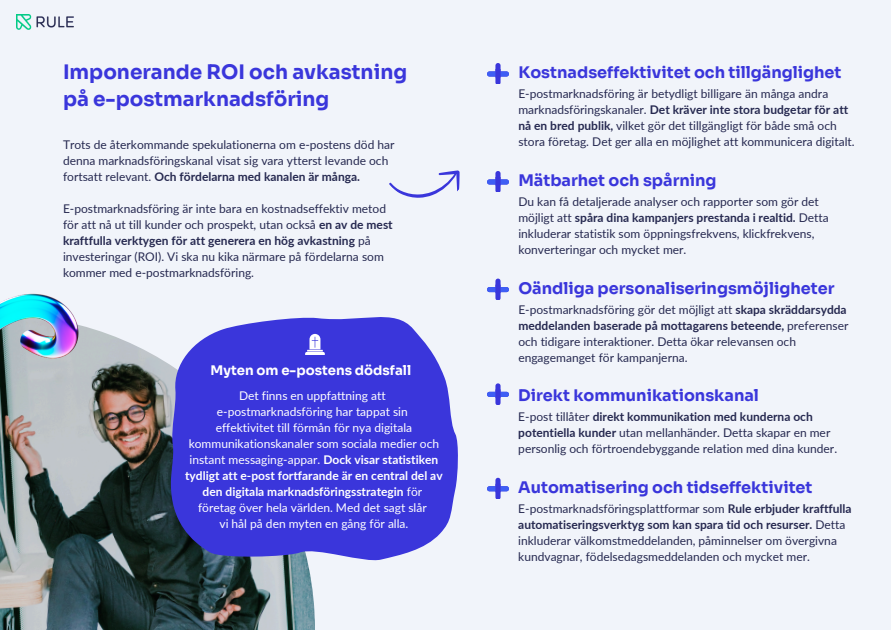
<style>
.page{position:relative;width:891px;height:630px;background:#f1f4fa}
.page>*{position:absolute;margin:0;border:0;box-sizing:border-box;transform-origin:0 0}
.t1{font:700 20px/26.8px "Sora";color:#3a36db}
.t2{font:700 16px "Sora";color:#3a36db}
.t3{font:700 13.2px "Sora";color:#fff}
.t4{font:12px/16px "Lato";color:#262950}
.t5{font:12px/16px "Lato";color:#fff;text-align:center}
.s1{font-weight:700}
</style>
<div class="page">
<svg style="left:487px;top:63px;width:21px;height:21px"></svg>
<div style="left:495px;top:69px;width:6px;height:8px;background:#3a36db"></div>
<img style="left:0;top:335px;width:315px;height:295px">
<svg style="left:171px;top:317px;width:287px;height:247px;background:#4c49d9"></svg>
<svg style="left:305px;top:334px;width:20px;height:21px"></svg>
<svg style="left:487px;top:171px;width:21px;height:21px"></svg>
<div style="left:495px;top:177px;width:6px;height:8px;background:#3a36db"></div>
<svg style="left:487px;top:279px;width:21px;height:21px"></svg>
<div style="left:495px;top:285px;width:6px;height:8px;background:#3a36db"></div>
<svg style="left:487px;top:383px;width:21px;height:21px"></svg>
<div style="left:495px;top:389px;width:6px;height:9px;background:#3a36db"></div>
<svg style="left:487px;top:478px;width:21px;height:21px"></svg>
<div style="left:495px;top:484px;width:6px;height:8px;background:#3a36db"></div>
<svg style="left:389px;top:170px;width:71px;height:28px"></svg>
<img style="left:16px;top:15px;width:57px;height:15px">
<img style="left:0;top:293px;width:111px;height:115px">
<p class="t1" style="left:63px;top:59px;width:346px">Imponerande ROI och avkastning på e-postmarknadsföring</p>
<p class="t4" style="left:63px;top:136px;width:333px">Trots de återkommande spekulationerna om e-postens död har denna marknadsföringskanal visat sig vara ytterst levande och fortsatt relevant. <span class="s1">Och fördelarna med kanalen är många.</span></p>
<p class="t4" style="left:63px;top:200px;width:331px">E-postmarknadsföring är inte bara en kostnadseffektiv metod för att nå ut till kunder och prospekt, utan också <span class="s1">en av de mest kraftfulla verktygen för att generera en hög avkastning</span> på investeringar (ROI). Vi ska nu kika närmare på fördelarna som kommer med e-postmarknadsföring.</p>
<p class="t3" style="left:211px;top:362px;width:202px">Myten om e-postens dödsfall</p>
<p class="t5" style="left:239px;top:387px;width:148px">Det finns en uppfattning att</p>
<p class="t5" style="left:217px;top:403px;width:192px">e-postmarknadsföring har tappat sin</p>
<h2 class="t5" style="left:185px;top:419px;width:259px">effektivitet till förmån för nya digitala kommunikationskanaler som sociala medier och instant messaging-appar. <span class="s1">Dock visar statistiken tydligt att e-post fortfarande är en central del av den digitala marknadsföringsstrategin</span> för</h2>
<p class="t5" style="left:198px;top:499px;width:230px">företag över hela världen. Med det sagt slår</p>
<p class="t5" style="left:219px;top:515px;width:190px">vi hål på den myten en gång för alla.</p>
<p class="t2" style="left:518px;top:62px;width:325px">Kostnadseffektivitet och tillgänglighet</p>
<p class="t4" style="left:518px;top:85px;width:338px">E-postmarknadsföring är betydligt billigare än många andra marknadsföringskanaler. <span class="s1">Det kräver inte stora budgetar för att nå en bred publik,</span> vilket gör det tillgängligt för både små och stora företag. Det ger alla en möjlighet att kommunicera digitalt.</p>
<p class="t2" style="left:518px;top:170px;width:200px">Mätbarhet och spårning</p>
<p class="t4" style="left:518px;top:193px;width:312px">Du kan få detaljerade analyser och rapporter som gör det möjligt att <span class="s1">spåra dina kampanjers prestanda i realtid.</span> Detta inkluderar statistik som öppningsfrekvens, klickfrekvens, konverteringar och mycket mer.</p>
<p class="t2" style="left:518px;top:278px;width:318px">Oändliga personaliseringsmöjligheter</p>
<p class="t4" style="left:518px;top:301px;width:332px">E-postmarknadsföring gör det möjligt att <span class="s1">skapa skräddarsydda meddelanden baserade på mottagarens beteende,</span> preferenser och tidigare interaktioner. Detta ökar relevansen och engagemanget för kampanjerna.</p>
<p class="t2" style="left:518px;top:386px;width:242px">Direkt kommunikationskanal</p>
<p class="t4" style="left:518px;top:409px;width:320px">E-post tillåter <span class="s1">direkt kommunikation med kunderna och potentiella kunder</span> utan mellanhänder. Detta skapar en mer personlig och förtroendebyggande relation med dina kunder.</p>
<p class="t2" style="left:518px;top:477px;width:296px">Automatisering och tidseffektivitet</p>
<p class="t4" style="left:518px;top:500px;width:335px">E-postmarknadsföringsplattformar som <span class="s1">Rule erbjuder kraftfulla automatiseringsverktyg som kan spara tid och resurser.</span> Detta inkluderar välkomstmeddelanden, påminnelser om övergivna kundvagnar, födelsedagsmeddelanden och mycket mer.</p>
</div>
